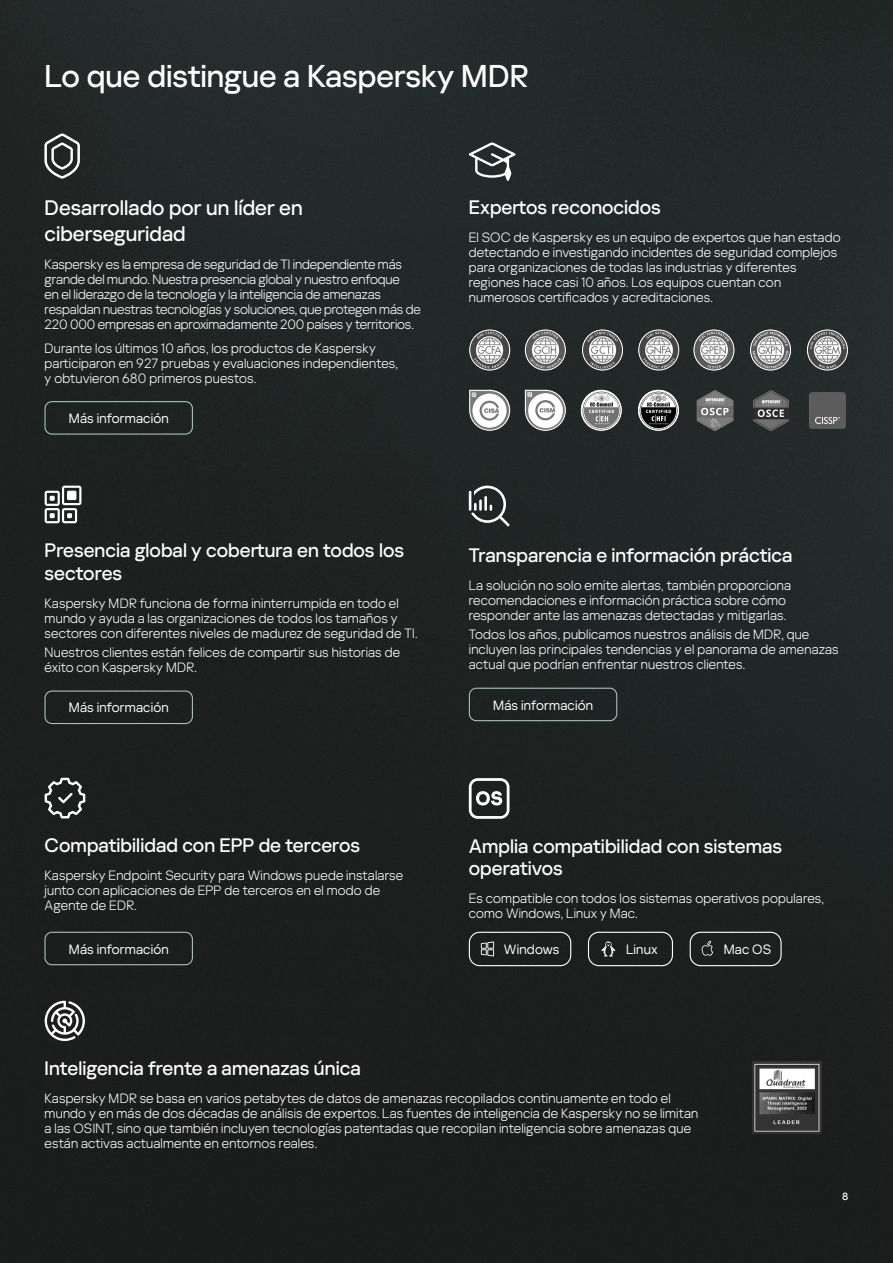
<style>
.page{position:relative;width:893px;height:1263px;background:#fff}
.page>*{position:absolute;margin:0;border:0;box-sizing:border-box;transform-origin:0 0}
.h5_v3{font:500 31.5px "Kaspersky Sans Display";color:#fff}
.h5_v2{font:500 21px/25.5px "Kaspersky Sans Display";color:#fff}
.h5_v2-2{font:500 19.5px/22.5px "Kaspersky Sans Display";color:#fff}
.Body{font:300 13.5px/15px "Kaspersky Sans Display";letter-spacing:.01em;color:#fff}
.Body-2{font:13.5px "Kaspersky Sans Display";letter-spacing:.015em;color:#fff}
.t1{font:500 10.5px "Kaspersky Sans Display";color:#fff}
</style>
<div class="page">
<img style="left:0;top:0;width:893px;height:1263px">
<svg style="left:469px;top:142px;width:46px;height:39px"></svg>
<svg style="left:45px;top:486px;width:36px;height:37px"></svg>
<hr style="left:469px;top:491px;width:2px;height:20px;background:#fff">
<svg style="left:471px;top:486px;width:39px;height:40px"></svg>
<div style="left:469px;top:688px;width:148px;height:33px;border:1px solid #a6bfbf;border-radius:7px"></div>
<svg style="left:44px;top:133px;width:36px;height:46px"></svg>
<div style="left:44px;top:401px;width:149px;height:34px;border:1px solid #a6bfbf;border-radius:7px"></div>
<div style="left:44px;top:690px;width:149px;height:34px;border:1px solid #a6bfbf;border-radius:7px"></div>
<img style="left:809px;top:392px;width:37px;height:36px">
<img style="left:695px;top:390px;width:40px;height:40px">
<img style="left:754px;top:390px;width:35px;height:40px">
<img style="left:469px;top:330px;width:41px;height:40px;border-radius:20px">
<div style="left:470px;top:330px;width:40px;height:40px;border:1px solid #fff;border-radius:50%"></div>
<img style="left:694px;top:330px;width:40px;height:40px;border-radius:20px">
<div style="left:694px;top:330px;width:40px;height:40px;border:1px solid #fff;border-radius:50%"></div>
<img style="left:525px;top:330px;width:41px;height:40px;border-radius:20px">
<div style="left:525px;top:330px;width:40px;height:40px;border:1px solid #fff;border-radius:50%"></div>
<img style="left:750px;top:330px;width:41px;height:40px;border-radius:20px">
<div style="left:750px;top:330px;width:41px;height:40px;border:1px solid #fff;border-radius:50%"></div>
<img style="left:807px;top:330px;width:41px;height:40px;border-radius:20px">
<div style="left:807px;top:330px;width:40px;height:40px;border:1px solid #fff;border-radius:50%"></div>
<img style="left:581px;top:390px;width:40px;height:40px">
<div style="left:581px;top:390px;width:40px;height:40px;border:1px solid #fff;border-radius:50%"></div>
<img style="left:638px;top:390px;width:41px;height:40px">
<div style="left:638px;top:390px;width:40px;height:40px;border:1px solid #fff;border-radius:50%"></div>
<img style="left:582px;top:330px;width:41px;height:40px;border-radius:20px">
<div style="left:582px;top:330px;width:41px;height:40px;border:1px solid #fff;border-radius:50%"></div>
<img style="left:638px;top:330px;width:41px;height:40px;border-radius:20px">
<div style="left:639px;top:330px;width:40px;height:40px;border:1px solid #fff;border-radius:50%"></div>
<img style="left:469px;top:390px;width:41px;height:40px">
<div style="left:470px;top:390px;width:40px;height:40px;border:1px solid #fff;border-radius:19px"></div>
<img style="left:525px;top:390px;width:41px;height:40px">
<div style="left:525px;top:390px;width:40px;height:40px;border:1px solid #fff;border-radius:19px"></div>
<div style="left:44px;top:932px;width:149px;height:33px;border:1px solid #a6bfbf;border-radius:7px"></div>
<svg style="left:45px;top:778px;width:40px;height:40px"></svg>
<svg style="left:45px;top:1001px;width:40px;height:40px"></svg>
<img style="left:752px;top:1062px;width:69px;height:72px">
<div style="left:469px;top:932px;width:102px;height:34px;border:1px solid #fff;border-radius:10px"></div>
<div style="left:588px;top:932px;width:85px;height:34px;border:1px solid #fff;border-radius:10px"></div>
<div style="left:690px;top:932px;width:92px;height:34px;border:1px solid #fff;border-radius:10px"></div>
<svg style="left:481px;top:941px;width:13px;height:15px"></svg>
<svg style="left:601px;top:941px;width:15px;height:15px"></svg>
<svg style="left:702px;top:941px;width:11px;height:15px"></svg>
<svg style="left:469px;top:778px;width:40px;height:41px"></svg>
<p class="h5_v3" style="left:44px;top:53px;width:486px">Lo que distingue a Kaspersky MDR</p>
<p class="h5_v2" style="left:45px;top:194px;width:260px">Desarrollado por un líder en ciberseguridad</p>
<p class="Body" style="left:45px;top:255px;width:378px">Kaspersky es la empresa de seguridad de TI independiente más grande del mundo. Nuestra presencia global y nuestro enfoque<br>en el liderazgo de la tecnología y la inteligencia de amenazas respaldan nuestras tecnologías y soluciones, que protegen más de 220 000 empresas en aproximadamente 200 países y territorios.</p>
<p class="Body" style="left:45px;top:339px;width:355px">Durante los últimos 10 años, los productos de Kaspersky participaron en 927 pruebas y evaluaciones independientes, y obtuvieron 680 primeros puestos.</p>
<p class="Body-2" style="left:69px;top:408px;width:101px">Más información</p>
<p class="h5_v2-2" style="left:45px;top:538px;width:361px">Presencia global y cobertura en todos los sectores</p>
<p class="Body" style="left:45px;top:594px;width:374px">Kaspersky MDR funciona de forma ininterrumpida en todo el mundo y ayuda a las organizaciones de todos los tamaños y sectores con diferentes niveles de madurez de seguridad de TI.</p>
<p class="Body" style="left:45px;top:644px;width:357px">Nuestros clientes están felices de compartir sus historias de éxito con Kaspersky MDR.</p>
<p class="Body-2" style="left:69px;top:698px;width:101px">Más información</p>
<p class="h5_v2-2" style="left:469px;top:195px;width:194px">Expertos reconocidos</p>
<p class="Body" style="left:469px;top:229px;width:373px">El SOC de Kaspersky es un equipo de expertos que han estado detectando e investigando incidentes de seguridad complejos para organizaciones de todas las industrias y diferentes regiones hace casi 10 años. Los equipos cuentan con numerosos certificados y acreditaciones.</p>
<p class="h5_v2-2" style="left:469px;top:542px;width:325px">Transparencia e información práctica</p>
<p class="Body" style="left:469px;top:577px;width:324px">La solución no solo emite alertas, también proporciona recomendaciones e información práctica sobre cómo responder ante las amenazas detectadas y mitigarlas.</p>
<p class="Body" style="left:469px;top:626px;width:371px">Todos los años, publicamos nuestros análisis de MDR, que incluyen las principales tendencias y el panorama de amenazas actual que podrían enfrentar nuestros clientes.</p>
<p class="Body-2" style="left:493px;top:695px;width:101px">Más información</p>
<p class="h5_v2-2" style="left:45px;top:833px;width:317px">Compatibilidad con EPP de terceros</p>
<p class="Body" style="left:45px;top:867px;width:360px">Kaspersky Endpoint Security para Windows puede instalarse junto con aplicaciones de EPP de terceros en el modo de<br>Agente de EDR.</p>
<p class="Body-2" style="left:69px;top:939px;width:101px">Más información</p>
<p class="h5_v2-2" style="left:469px;top:833px;width:315px">Amplia compatibilidad con sistemas operativos</p>
<p class="Body" style="left:469px;top:890px;width:357px">Es compatible con todos los sistemas operativos populares, como Windows, Linux y Mac.</p>
<p class="Body-2" style="left:504px;top:939px;width:57px">Windows</p>
<p class="Body-2" style="left:626px;top:939px;width:33px">Linux</p>
<p class="Body-2" style="left:724px;top:939px;width:49px">Mac OS</p>
<p class="h5_v2-2" style="left:45px;top:1056px;width:318px">Inteligencia frente a amenazas única</p>
<p class="Body" style="left:45px;top:1090px;width:655px">Kaspersky MDR se basa en varios petabytes de datos de amenazas recopilados continuamente en todo el mundo y en más de dos décadas de análisis de expertos. Las fuentes de inteligencia de Kaspersky no se limitan a las OSINT, sino que también incluyen tecnologías patentadas que recopilan inteligencia sobre amenazas que están activas actualmente en entornos reales.</p>
<p class="t1" style="left:842px;top:1189px;width:8px">8</p>
</div>
